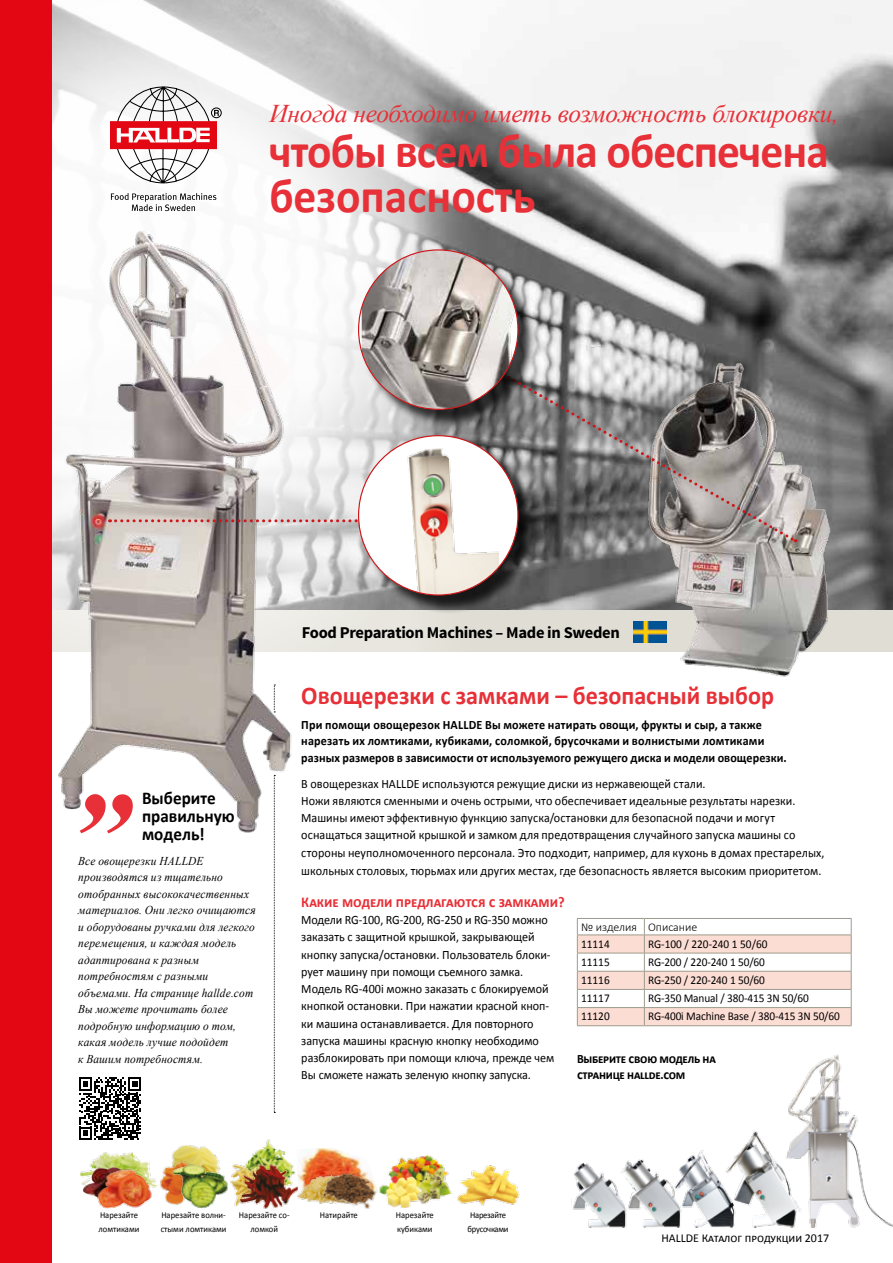
<style>
.page{position:relative;width:893px;height:1263px;background:#fff}
.page>*{position:absolute;margin:0;border:0;box-sizing:border-box;transform-origin:0 0}
.t1{font:italic 700 126px "Times New Roman";color:#e73037}
.t2{font:700 48px/45px "Calibri";color:#e73037;scale:.95 1}
.t3{font:italic 25.5px "Times New Roman";letter-spacing:-.01em;color:#e73037}
.t4{font:700 25.5px "Calibri";color:#e73037;scale:.95 1}
.t5{font:700 18px/18px "Calibri";letter-spacing:.005em;color:#000;scale:.95 1}
.t6{font:700 16.5px "Source Sans Pro";letter-spacing:-.02em;color:#000}
.t7{font:700 15px "Calibri";color:#e73037;scale:.95 1}
.t8{font:12.75px/17.2px "Calibri";color:#000;scale:.95 1}
.t9{font:700 12.75px/16.5px "Calibri";letter-spacing:.01em;color:#000;scale:.95 1}
.t10{font:700 12.75px/15.3px "Calibri";letter-spacing:-.02em;color:#000;scale:.95 1}
.t11{font:italic 12px/16.5px "Times New Roman";letter-spacing:.015em;color:#000;scale:.95 1}
.t12{font:12px "Calibri";color:#000}
.t13{font:11.85px "Calibri";letter-spacing:-.01em;color:#000;scale:.95 1}
.t14{font:300 11.85px "Calibri";color:#000}
.t15{font:9px/13.5px "Calibri";color:#000;scale:.95 1}
.t16{font:9px/13.5px "Calibri";letter-spacing:-.03em;color:#000;scale:.95 1}
</style>
<div class="page">
<img style="left:497px;top:0;width:396px;height:610px">
<div style="left:49px;top:610px;width:844px;height:42px;background:#e0ded4"></div>
<svg style="left:51px;top:0;width:446px;height:652px"></svg>
<div style="left:211px;top:108px;width:11px;height:10px;border:1px solid #000;border-radius:50%"></div>
<svg style="left:111px;top:87px;width:108px;height:97px"></svg>
<svg style="left:111px;top:193px;width:105px;height:18px"></svg>
<img style="left:587px;top:345px;width:299px;height:332px">
<div style="left:0;top:0;width:51px;height:1263px;background:#e30613"></div>
<img style="left:51px;top:216px;width:265px;height:619px">
<svg style="left:483px;top:361px;width:314px;height:182px;background:#878482"></svg>
<svg style="left:110px;top:519px;width:248px;height:3px"></svg>
<div style="left:360px;top:252px;width:177px;height:176px;background:#000;opacity:.75"></div>
<img style="left:362px;top:250px;width:156px;height:159px">
<div style="left:360px;top:437px;width:177px;height:177px;background:#000;opacity:.75"></div>
<div style="left:359px;top:436px;width:159px;height:159px;background:#fff;border-radius:50%"></div>
<img style="left:383px;top:436px;width:116px;height:159px">
<img style="left:573px;top:1054px;width:320px;height:174px">
<svg style="left:577px;top:918px;width:275px;height:108px"></svg>
<img style="left:80px;top:1152px;width:78px;height:44px">
<img style="left:94px;top:1165px;width:58px;height:44px">
<img style="left:172px;top:1145px;width:47px;height:16px">
<img style="left:160px;top:1160px;width:53px;height:44px">
<img style="left:172px;top:1161px;width:56px;height:47px">
<img style="left:248px;top:1139px;width:39px;height:22px">
<img style="left:230px;top:1164px;width:5px;height:42px">
<img style="left:235px;top:1161px;width:61px;height:48px">
<img style="left:300px;top:1148px;width:67px;height:24px">
<img style="left:296px;top:1172px;width:25px;height:32px">
<img style="left:321px;top:1172px;width:56px;height:37px">
<img style="left:377px;top:1154px;width:76px;height:54px">
<img style="left:457px;top:1165px;width:63px;height:41px">
<svg style="left:274px;top:685px;width:1px;height:27px"></svg>
<svg style="left:274px;top:775px;width:1px;height:338px"></svg>
<svg style="left:79px;top:1077px;width:62px;height:63px"></svg>
<h3 class="t3" style="left:269px;top:96px;width:571px">Иногда необходимо иметь возможность блокировки,</h3>
<h2 class="t2" style="left:269px;top:127px;width:591px">чтобы всем была обеспечена безопасность</h2>
<h3 class="t5" style="left:142px;top:788px;width:99px">Выберите правильную модель!</h3>
<p class="t11" style="left:78px;top:852px;width:188px">Все овощерезки HALLDE производятся из тщательно отобранных высококачественных материалов. Они легко очищаются и оборудованы ручками для легкого перемещения, и каждая модель адаптирована к разным потребностям с разными объемами. На странице hallde.com<br>Вы можете прочитать более подробную информацию о том, какая модель лучше подойдет<br>к Вашим потребностям.</p>
<h1 class="t1" style="left:65px;top:749px;width:64px">”</h1>
<p class="t6" style="left:302px;top:622px;width:319px">Food Preparation Machines – Made in Sweden</p>
<h3 class="t4" style="left:301px;top:677px;width:499px">Овощерезки с замками – безопасный выбор</h3>
<p class="t9" style="left:301px;top:716px;width:512px">При помощи овощерезок HALLDE Вы можете натирать овощи, фрукты и сыр, а также нарезать их ломтиками, кубиками, соломкой, брусочками и волнистыми ломтиками разных размеров в зависимости от используемого режущего диска и модели овощерезки.</p>
<p class="t8" style="left:301px;top:774px;width:552px">В овощерезках HALLDE используются режущие диски из нержавеющей стали.<br>Ножи являются сменными и очень острыми, что обеспечивает идеальные результаты нарезки.<br>Машины имеют эффективную функцию запуска/остановки для безопасной подачи и могут оснащаться защитной крышкой и замком для предотвращения случайного запуска машины со стороны неуполномоченного персонала. Это подходит, например, для кухонь в домах престарелых, школьных столовых, тюрьмах или других местах, где безопасность является высоким приоритетом.</p>
<p class="t7" style="left:301px;top:891px;width:279px">Какие модели предлагаются с замками?</p>
<p class="t8" style="left:301px;top:911px;width:268px">Модели RG-100, RG-200, RG-250 и RG-350 можно заказать с защитной крышкой, закрывающей кнопку запуска/остановки. Пользователь блоки&shy;рует машину при помощи съемного замка.<br>Модель RG-400i можно заказать с блокируемой кнопкой остановки. При нажатии красной кноп&shy;ки машина останавливается. Для повторного запуска машины красную кнопку необходимо разблокировать при помощи ключа, прежде чем Вы сможете нажать зеленую кнопку запуска.</p>
<p class="t14" style="left:581px;top:920px;width:118px">№ изделия Описание</p>
<p class="t13" style="left:581px;top:935px;width:32px">11114</p>
<p class="t13" style="left:648px;top:935px;width:127px">RG-100 / 220-240 1 50/60</p>
<p class="t13" style="left:581px;top:953px;width:32px">11115</p>
<p class="t13" style="left:648px;top:953px;width:124px">RG-200 / 220-240 1 50/60</p>
<p class="t13" style="left:581px;top:972px;width:32px">11116</p>
<p class="t13" style="left:648px;top:972px;width:124px">RG-250 / 220-240 1 50/60</p>
<p class="t13" style="left:581px;top:990px;width:32px">11117</p>
<p class="t13" style="left:648px;top:990px;width:171px">RG-350 Manual / 380-415 3N 50/60</p>
<p class="t13" style="left:581px;top:1008px;width:32px">11120</p>
<p class="t13" style="left:648px;top:1008px;width:203px">RG-400i Machine Base / 380-415 3N 50/60</p>
<p class="t10" style="left:577px;top:1051px;width:148px">Выберите свою модель на странице hallde.com</p>
<p class="t15" style="left:99px;top:1208px;width:44px">Нарезайте ломтиками</p>
<p class="t15" style="left:161px;top:1208px;width:71px">Нарезайте волни&shy;стыми ломтиками</p>
<p class="t15" style="left:239px;top:1208px;width:55px;text-align:center">Нарезайте со&shy;ломкой</p>
<p class="t15" style="left:320px;top:1208px;width:42px">Натирайте</p>
<p class="t15" style="left:396px;top:1208px;width:41px">Нарезайте кубиками</p>
<p class="t16" style="left:468px;top:1208px;width:45px">Нарезайте брусочками</p>
<p class="t12" style="left:661px;top:1230px;width:169px">HALLDE Каталог продукции 2017</p>
</div>
